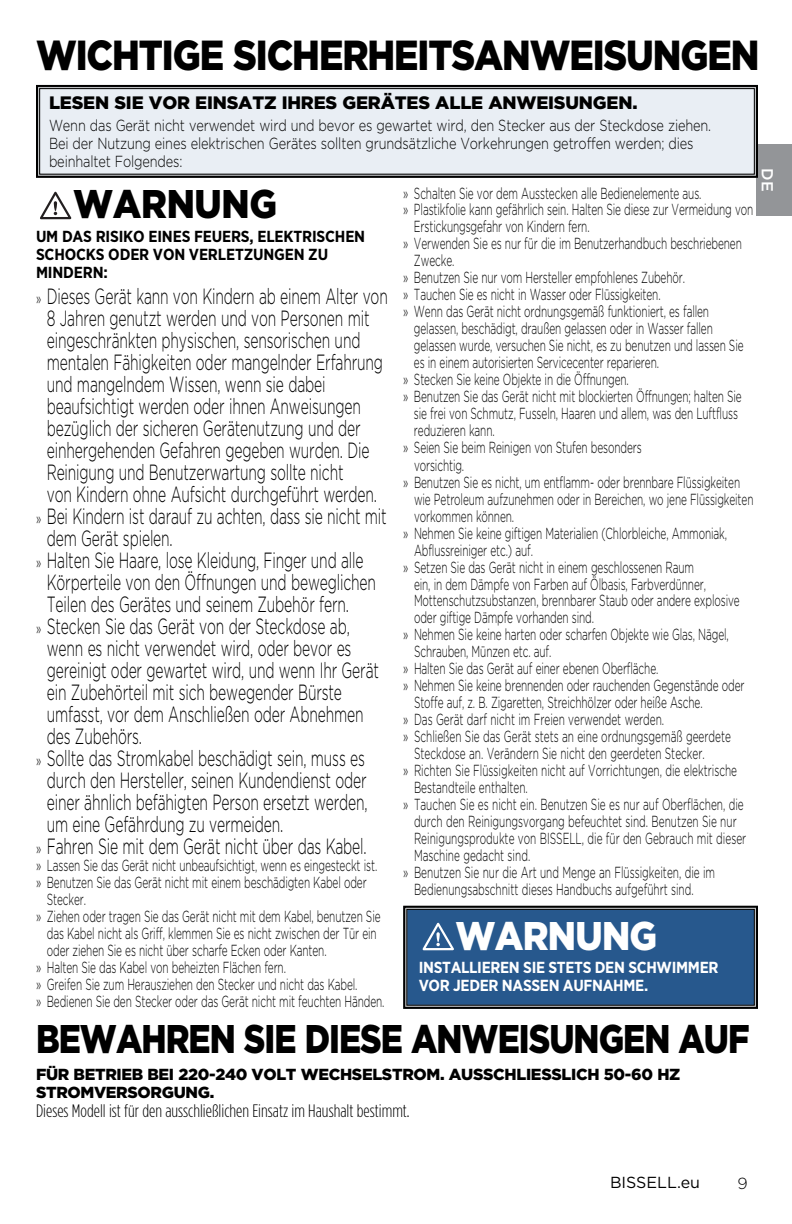
<style>
.page{position:relative;width:792px;height:1224px;background:#fff}
.page>*{position:absolute;margin:0;border:0;box-sizing:border-box;transform-origin:0 0}
.t1{font:900 42px "Gotham";letter-spacing:-.03em;color:#000;scale:.87 1}
.t2{font:900 40px "Gotham";letter-spacing:-.03em;color:#000;scale:.83 1}
.t3{font:900 40px "Gotham";letter-spacing:-.01em;color:#000;scale:.9 1}
.t4{font:900 40px "Gotham";letter-spacing:-.02em;color:#fff;scale:.9 1}
.t5{font:300 22px "Gotham";letter-spacing:-.01em;color:#000;scale:.63 1}
.t6{font:300 18px "Gotham Condensed";color:#000}
.t7{font:900 18px "Gotham";letter-spacing:-.01em;color:#000}
.t8{font:300 16px "Gotham";letter-spacing:-.01em;color:#000;scale:.63 1}
.t9{font:300 16px/18px "Gotham";letter-spacing:-.01em;color:#000;scale:.8 1}
.t10{font:900 16px/18px "Gotham";letter-spacing:-.02em;color:#000}
.t11{font:700 16px/18px "Gotham Narrow";letter-spacing:-.01em;color:#000}
.t12{font:700 16px/18px "Gotham Narrow";letter-spacing:-.02em;color:#fff}
.t13{font:16px "Gotham";color:#000}
.t14{font:500 16px "Gotham";color:#fff}
.t15{font:300 16px "Gotham";letter-spacing:-.01em;color:#000}
.s1{font-size:16px}
</style>
<div class="page">
<div style="left:756px;top:144px;width:36px;height:72px;background:#939598"></div>
<svg style="left:40px;top:191px;width:32px;height:29px"></svg>
<svg style="left:36px;top:84px;width:722px;height:94px;background:#dce1e6"></svg>
<div style="left:39px;top:88px;width:716px;height:87px;border:1px solid #000"></div>
<svg style="left:403px;top:905px;width:355px;height:104px;background:#2b5685"></svg>
<h1 class="t1" style="left:36px;top:26px;width:833px">WICHTIGE SICHERHEITSANWEISUNGEN</h1>
<p class="t7" style="left:49px;top:90px;width:590px">LESEN SIE VOR EINSATZ IHRES GERÄTES ALLE ANWEISUNGEN.</p>
<p class="t9" style="left:49px;top:116px;width:829px">Wenn das Gerät nicht verwendet wird und bevor es gewartet wird, den Stecker aus der Steckdose ziehen.<br>Bei der Nutzung eines elektrischen Gerätes sollten grundsätzliche Vorkehrungen getroffen werden; dies beinhaltet Folgendes:</p>
<h2 class="t3" style="left:73px;top:177px;width:228px">WARNUNG</h2>
<p class="t11" style="left:36px;top:228px;width:331px">UM DAS RISIKO EINES FEUERS, ELEKTRISCHEN<br>SCHOCKS ODER VON VERLETZUNGEN ZU<br>MINDERN:</p>
<h3 class="t5" style="left:36px;top:282px;width:560px"><span class="s1">»</span> Dieses Gerät kann von Kindern ab einem Alter von</h3>
<h3 class="t5" style="left:47px;top:304px;width:514px">8 Jahren genutzt werden und von Personen mit</h3>
<h3 class="t5" style="left:47px;top:326px;width:499px">eingeschränkten physischen, sensorischen und</h3>
<h3 class="t5" style="left:47px;top:348px;width:535px">mentalen Fähigkeiten oder mangelnder Erfahrung</h3>
<h3 class="t5" style="left:47px;top:370px;width:444px">und mangelndem Wissen, wenn sie dabei</h3>
<h3 class="t5" style="left:47px;top:392px;width:500px">beaufsichtigt werden oder ihnen Anweisungen</h3>
<h3 class="t5" style="left:47px;top:414px;width:500px">bezüglich der sicheren Gerätenutzung und der</h3>
<h3 class="t5" style="left:47px;top:436px;width:514px">einhergehenden Gefahren gegeben wurden. Die</h3>
<h3 class="t5" style="left:47px;top:458px;width:473px">Reinigung und Benutzerwartung sollte nicht</h3>
<h3 class="t5" style="left:47px;top:480px;width:526px">von Kindern ohne Aufsicht durchgeführt werden.</h3>
<h3 class="t5" style="left:36px;top:502px;width:558px"><span class="s1">»</span> Bei Kindern ist darauf zu achten, dass sie nicht mit</h3>
<h3 class="t5" style="left:47px;top:524px;width:202px">dem Gerät spielen.</h3>
<h3 class="t5" style="left:36px;top:546px;width:522px"><span class="s1">»</span> Halten Sie Haare, lose Kleidung, Finger und alle</h3>
<h3 class="t5" style="left:47px;top:568px;width:524px">Körperteile von den Öffnungen und beweglichen</h3>
<h3 class="t5" style="left:47px;top:590px;width:481px">Teilen des Gerätes und seinem Zubehör fern.</h3>
<h3 class="t5" style="left:36px;top:612px;width:500px"><span class="s1">»</span> Stecken Sie das Gerät von der Steckdose ab,</h3>
<h3 class="t5" style="left:47px;top:634px;width:485px">wenn es nicht verwendet wird, oder bevor es</h3>
<h3 class="t5" style="left:47px;top:656px;width:529px">gereinigt oder gewartet wird, und wenn Ihr Gerät</h3>
<h3 class="t5" style="left:47px;top:678px;width:470px">ein Zubehörteil mit sich bewegender Bürste</h3>
<h3 class="t5" style="left:47px;top:700px;width:504px">umfasst, vor dem Anschließen oder Abnehmen</h3>
<h3 class="t5" style="left:47px;top:722px;width:153px">des Zubehörs.</h3>
<h3 class="t5" style="left:36px;top:744px;width:524px"><span class="s1">»</span> Sollte das Stromkabel beschädigt sein, muss es</h3>
<h3 class="t5" style="left:47px;top:766px;width:509px">durch den Hersteller, seinen Kundendienst oder</h3>
<h3 class="t5" style="left:47px;top:788px;width:511px">einer ähnlich befähigten Person ersetzt werden,</h3>
<h3 class="t5" style="left:47px;top:810px;width:377px">um eine Gefährdung zu vermeiden.</h3>
<h3 class="t5" style="left:36px;top:832px;width:527px"><span class="s1">»</span> Fahren Sie mit dem Gerät nicht über das Kabel.</h3>
<p class="t8" style="left:36px;top:855px;width:543px">» Lassen Sie das Gerät nicht unbeaufsichtigt, wenn es eingesteckt ist.</p>
<p class="t8" style="left:36px;top:872px;width:527px">» Benutzen Sie das Gerät nicht mit einem beschädigten Kabel oder</p>
<p class="t8" style="left:47px;top:889px;width:64px">Stecker.</p>
<p class="t8" style="left:36px;top:906px;width:549px">» Ziehen oder tragen Sie das Gerät nicht mit dem Kabel, benutzen Sie</p>
<p class="t8" style="left:47px;top:923px;width:525px">das Kabel nicht als Griff, klemmen Sie es nicht zwischen der Tür ein</p>
<p class="t8" style="left:47px;top:940px;width:446px">oder ziehen Sie es nicht über scharfe Ecken oder Kanten.</p>
<p class="t8" style="left:36px;top:957px;width:398px">» Halten Sie das Kabel von beheizten Flächen fern.</p>
<p class="t8" style="left:36px;top:974px;width:512px">» Greifen Sie zum Herausziehen den Stecker und nicht das Kabel.</p>
<p class="t8" style="left:36px;top:991px;width:555px">» Bedienen Sie den Stecker oder das Gerät nicht mit feuchten Händen.</p>
<p class="t8" style="left:403px;top:183px;width:475px">» Schalten Sie vor dem Ausstecken alle Bedienelemente aus.</p>
<p class="t8" style="left:403px;top:200px;width:557px">» Plastikfolie kann gefährlich sein. Halten Sie diese zur Vermeidung von</p>
<p class="t8" style="left:414px;top:217px;width:280px">Erstickungsgefahr von Kindern fern.</p>
<p class="t8" style="left:403px;top:234px;width:539px">» Verwenden Sie es nur für die im Benutzerhandbuch beschriebenen</p>
<p class="t8" style="left:414px;top:251px;width:66px">Zwecke.</p>
<p class="t8" style="left:403px;top:268px;width:449px">» Benutzen Sie nur vom Hersteller empfohlenes Zubehör.</p>
<p class="t8" style="left:403px;top:285px;width:410px">» Tauchen Sie es nicht in Wasser oder Flüssigkeiten.</p>
<p class="t8" style="left:403px;top:302px;width:487px">» Wenn das Gerät nicht ordnungsgemäß funktioniert, es fallen</p>
<p class="t8" style="left:414px;top:319px;width:476px">gelassen, beschädigt, draußen gelassen oder in Wasser fallen</p>
<p class="t8" style="left:414px;top:336px;width:525px">gelassen wurde, versuchen Sie nicht, es zu benutzen und lassen Sie</p>
<p class="t8" style="left:414px;top:353px;width:391px">es in einem autorisierten Servicecenter reparieren.</p>
<p class="t8" style="left:403px;top:370px;width:360px">» Stecken Sie keine Objekte in die Öffnungen.</p>
<p class="t8" style="left:403px;top:387px;width:539px">» Benutzen Sie das Gerät nicht mit blockierten Öffnungen; halten Sie</p>
<p class="t8" style="left:414px;top:404px;width:516px">sie frei von Schmutz, Fusseln, Haaren und allem, was den Luftfluss</p>
<p class="t8" style="left:414px;top:421px;width:130px">reduzieren kann.</p>
<p class="t8" style="left:403px;top:438px;width:380px">» Seien Sie beim Reinigen von Stufen besonders</p>
<p class="t8" style="left:414px;top:455px;width:81px">vorsichtig.</p>
<p class="t8" style="left:403px;top:472px;width:536px">» Benutzen Sie es nicht, um entflamm- oder brennbare Flüssigkeiten</p>
<p class="t8" style="left:414px;top:489px;width:540px">wie Petroleum aufzunehmen oder in Bereichen, wo jene Flüssigkeiten</p>
<p class="t8" style="left:414px;top:506px;width:161px">vorkommen können.</p>
<p class="t8" style="left:403px;top:523px;width:516px">» Nehmen Sie keine giftigen Materialien (Chlorbleiche, Ammoniak,</p>
<p class="t8" style="left:414px;top:540px;width:190px">Abflussreiniger etc.) auf.</p>
<p class="t8" style="left:403px;top:557px;width:463px">» Setzen Sie das Gerät nicht in einem geschlossenen Raum</p>
<p class="t8" style="left:414px;top:574px;width:465px">ein, in dem Dämpfe von Farben auf Ölbasis, Farbverdünner,</p>
<p class="t8" style="left:414px;top:591px;width:519px">Mottenschutzsubstanzen, brennbarer Staub oder andere explosive</p>
<p class="t8" style="left:414px;top:608px;width:287px">oder giftige Dämpfe vorhanden sind.</p>
<p class="t8" style="left:403px;top:625px;width:519px">» Nehmen Sie keine harten oder scharfen Objekte wie Glas, Nägel,</p>
<p class="t8" style="left:414px;top:642px;width:220px">Schrauben, Münzen etc. auf.</p>
<p class="t8" style="left:403px;top:659px;width:407px">» Halten Sie das Gerät auf einer ebenen Oberfläche.</p>
<p class="t8" style="left:403px;top:676px;width:543px">» Nehmen Sie keine brennenden oder rauchenden Gegenstände oder</p>
<p class="t8" style="left:414px;top:693px;width:460px">Stoffe auf, z. B. Zigaretten, Streichhölzer oder heiße Asche.</p>
<p class="t8" style="left:403px;top:710px;width:416px">» Das Gerät darf nicht im Freien verwendet werden.</p>
<p class="t8" style="left:403px;top:727px;width:522px">» Schließen Sie das Gerät stets an eine ordnungsgemäß geerdete</p>
<p class="t8" style="left:414px;top:744px;width:463px">Steckdose an. Verändern Sie nicht den geerdeten Stecker.</p>
<p class="t8" style="left:403px;top:761px;width:532px">» Richten Sie Flüssigkeiten nicht auf Vorrichtungen, die elektrische</p>
<p class="t8" style="left:414px;top:778px;width:182px">Bestandteile enthalten.</p>
<p class="t8" style="left:403px;top:795px;width:542px">» Tauchen Sie es nicht ein. Benutzen Sie es nur auf Oberflächen, die</p>
<p class="t8" style="left:414px;top:812px;width:514px">durch den Reinigungsvorgang befeuchtet sind. Benutzen Sie nur</p>
<p class="t8" style="left:414px;top:829px;width:529px">Reinigungsprodukte von BISSELL, die für den Gebrauch mit dieser</p>
<p class="t8" style="left:414px;top:846px;width:186px">Maschine gedacht sind.</p>
<p class="t8" style="left:403px;top:863px;width:497px">» Benutzen Sie nur die Art und Menge an Flüssigkeiten, die im</p>
<p class="t8" style="left:414px;top:880px;width:446px">Bedienungsabschnitt dieses Handbuchs aufgeführt sind.</p>
<h2 class="t4" style="left:455px;top:908px;width:226px">WARNUNG</h2>
<p class="t12" style="left:419px;top:959px;width:301px">INSTALLIEREN SIE STETS DEN SCHWIMMER<br>VOR JEDER NASSEN AUFNAHME.</p>
<h2 class="t2" style="left:36px;top:1011px;width:861px">BEWAHREN SIE DIESE ANWEISUNGEN AUF</h2>
<p class="t10" style="left:36px;top:1065px;width:646px">FÜR BETRIEB BEI 220-240 VOLT WECHSELSTROM. AUSSCHLIESSLICH 50-60 HZ<br>STROMVERSORGUNG.</p>
<p class="t6" style="left:36px;top:1100px;width:375px">Dieses Modell ist für den ausschließlichen Einsatz im Haushalt bestimmt.</p>
<p class="t14" style="left:778px;top:168px;width:25px;rotate:90deg">DE</p>
<p class="t13" style="left:610px;top:1172px;width:91px">BISSELL.eu</p>
<p class="t15" style="left:737px;top:1173px;width:12px">9</p>
</div>
